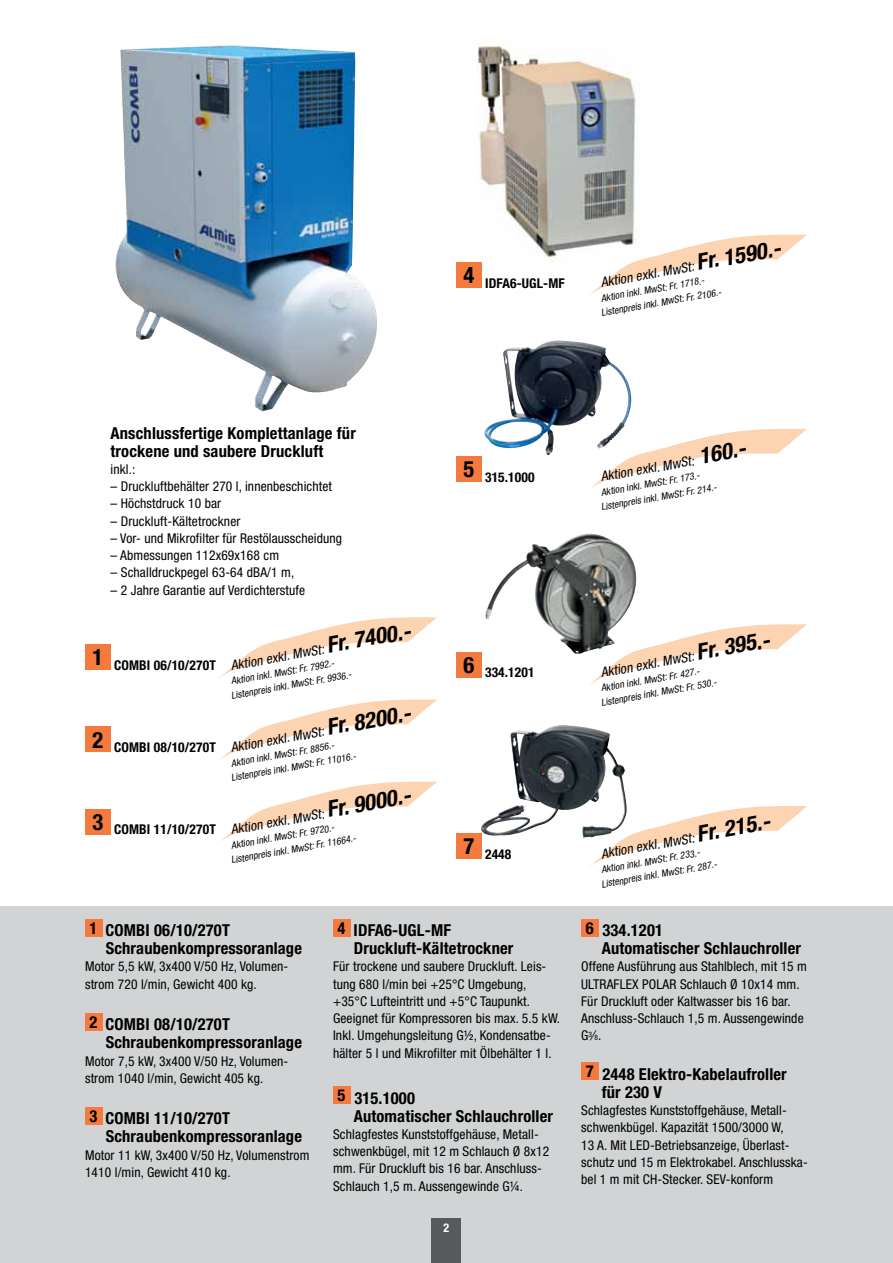
<style>
.page{position:relative;width:893px;height:1263px;background:#fff}
.page>*{position:absolute;margin:0;border:0;box-sizing:border-box;transform-origin:0 0}
.t1{font:700 condensed 16.5px/18px "Helvetica Neue LT Pro";letter-spacing:.01em;color:#000}
.t2{font:condensed 13.5px/17.2px "Helvetica Neue LT Pro";letter-spacing:.01em;color:#000}
.t3{font:italic condensed 13.5px "Helvetica Neue LT Pro";color:#000}
.t4{font:700 condensed 13.5px "Helvetica Neue LT Pro";letter-spacing:.01em;color:#000}
.t5{font:700 condensed 12px "Helvetica Neue LT Pro";color:#fff}
.t6{font:italic condensed 9.75px/14.2px "Helvetica Neue LT Pro";color:#000}
.s1{font-weight:700;font-size:22.5px}
.s2{font-size:7.35px}
</style>
<div class="page">
<div style="left:0;top:906px;width:893px;height:357px;background:#d1d3d4"></div>
<div style="left:432px;top:1219px;width:29px;height:44px;background:#58595b"></div>
<img style="left:477px;top:43px;width:159px;height:218px">
<img style="left:115px;top:45px;width:262px;height:366px">
<div style="left:85px;top:919px;width:17px;height:17px;background:#f47a3e"></div>
<div style="left:85px;top:1013px;width:17px;height:17px;background:#f47a3e"></div>
<div style="left:85px;top:1107px;width:17px;height:17px;background:#f47a3e"></div>
<div style="left:333px;top:919px;width:17px;height:17px;background:#f47a3e"></div>
<div style="left:333px;top:1086px;width:17px;height:17px;background:#f47a3e"></div>
<div style="left:581px;top:919px;width:17px;height:17px;background:#f47a3e"></div>
<div style="left:581px;top:1063px;width:17px;height:17px;background:#f47a3e"></div>
<svg style="left:587px;top:235px;width:220px;height:60px"></svg>
<div style="left:456px;top:456px;width:26px;height:26px;background:#f47a3e"></div>
<div style="left:456px;top:262px;width:26px;height:26px;background:#f47a3e"></div>
<svg style="left:220px;top:782px;width:217px;height:60px"></svg>
<div style="left:85px;top:809px;width:26px;height:25px;background:#f47a3e"></div>
<svg style="left:219px;top:617px;width:218px;height:61px"></svg>
<svg style="left:220px;top:699px;width:217px;height:61px"></svg>
<div style="left:85px;top:727px;width:26px;height:25px;background:#f47a3e"></div>
<div style="left:85px;top:644px;width:26px;height:26px;background:#f47a3e"></div>
<img style="left:485px;top:534px;width:152px;height:120px">
<svg style="left:587px;top:624px;width:220px;height:61px"></svg>
<div style="left:456px;top:652px;width:26px;height:25px;background:#f47a3e"></div>
<svg style="left:592px;top:429px;width:215px;height:58px"></svg>
<img style="left:484px;top:346px;width:148px;height:109px">
<svg style="left:587px;top:806px;width:220px;height:61px"></svg>
<div style="left:456px;top:833px;width:26px;height:26px;background:#f47a3e"></div>
<img style="left:481px;top:729px;width:144px;height:108px">
<p class="t4" style="left:463px;top:275px;width:103px"><sup>4</sup> IDFA6-UGL-MF</p>
<p class="t3" style="left:599px;top:275px;width:184px;rotate:-10deg">Aktion exkl. MwSt: <span class="s1">Fr. 1590.-</span></p>
<p class="t6" style="left:597px;top:292px;width:124px;rotate:-10deg">Aktion inkl. MwSt: Fr. 1718.-<br>Listenpreis inkl. MwSt: Fr. 2106.-</p>
<p class="t1" style="left:111px;top:424px;width:247px">Anschlussfertige Komplettanlage für trockene und saubere Druckluft</p>
<p class="t2" style="left:111px;top:460px;width:26px">inkl.:</p>
<p class="t2" style="left:111px;top:477px;width:223px">– Druckluftbehälter 270 l, innenbeschichtet</p>
<p class="t2" style="left:111px;top:495px;width:112px">– Höchstdruck 10 bar</p>
<p class="t2" style="left:111px;top:512px;width:131px">– Druckluft-Kältetrockner</p>
<p class="t2" style="left:111px;top:529px;width:233px">– Vor- und Mikrofilter für Restölausscheidung</p>
<p class="t2" style="left:111px;top:546px;width:170px">– Abmessungen 112x69x168 cm</p>
<p class="t2" style="left:111px;top:564px;width:185px">– Schalldruckpegel 63-64 dBA/1 m,</p>
<p class="t2" style="left:111px;top:581px;width:196px">– 2 Jahre Garantie auf Verdichterstufe</p>
<p class="t4" style="left:92px;top:657px;width:125px"><sup>1</sup> COMBI 06/10/270T</p>
<p class="t4" style="left:92px;top:739px;width:125px"><sup>2</sup> COMBI 08/10/270T</p>
<p class="t4" style="left:92px;top:821px;width:125px"><sup>3</sup> COMBI 11/10/270T</p>
<p class="t3" style="left:230px;top:657px;width:184px;rotate:-10deg">Aktion exkl. MwSt: <span class="s1">Fr. 7400.-</span></p>
<p class="t6" style="left:227px;top:674px;width:124px;rotate:-10deg">Aktion inkl. MwSt: Fr. 7992.-<br>Listenpreis inkl. MwSt: Fr. 9936.-</p>
<p class="t3" style="left:230px;top:740px;width:184px;rotate:-10deg">Aktion exkl. MwSt: <span class="s1">Fr. 8200.-</span></p>
<p class="t6" style="left:227px;top:756px;width:128px;rotate:-10deg">Aktion inkl. MwSt: Fr. 8856.-<br>Listenpreis inkl. MwSt: Fr. 11016.-</p>
<p class="t3" style="left:230px;top:822px;width:184px;rotate:-10deg">Aktion exkl. MwSt: <span class="s1">Fr. 9000.-</span></p>
<p class="t6" style="left:227px;top:839px;width:128px;rotate:-10deg">Aktion inkl. MwSt: Fr. 9720.-<br>Listenpreis inkl. MwSt: Fr. 11664.-</p>
<p class="t4" style="left:463px;top:469px;width:73px"><sup>5</sup> 315.1000</p>
<p class="t4" style="left:463px;top:664px;width:73px"><sup>6</sup> 334.1201</p>
<p class="t4" style="left:463px;top:846px;width:49px"><sup>7</sup> 2448</p>
<p class="t1" style="left:106px;top:921px;width:198px;text-indent:-16px">1 COMBI 06/10/270T<br>Schraubenkompressoranlage</p>
<p class="t2" style="left:85px;top:958px;width:205px">Motor 5,5 kW, 3x400 V/50 Hz, Volumen&shy;strom 720 l/min, Gewicht 400 kg.</p>
<p class="t1" style="left:106px;top:1015px;width:198px;text-indent:-16px">2 COMBI 08/10/270T<br>Schraubenkompressoranlage</p>
<p class="t2" style="left:85px;top:1052px;width:205px">Motor 7,5 kW, 3x400 V/50 Hz, Volumen&shy;strom 1040 l/min, Gewicht 405 kg.</p>
<p class="t1" style="left:106px;top:1110px;width:198px;text-indent:-16px">3 COMBI 11/10/270T<br>Schraubenkompressoranlage</p>
<p class="t2" style="left:85px;top:1146px;width:226px">Motor 11 kW, 3x400 V/50 Hz, Volumenstrom<br>1410 l/min, Gewicht 410 kg.</p>
<p class="t1" style="left:354px;top:921px;width:161px;text-indent:-16px">4 IDFA6-UGL-MF<br>Druckluft-Kältetrockner</p>
<p class="t2" style="left:333px;top:958px;width:229px">Für trockene und saubere Druckluft. Leis&shy;tung 680 l/min bei +25°C Umgebung, +35°C Lufteintritt und +5°C Taupunkt.<br>Geeignet für Kompressoren bis max. 5.5 kW.<br>Inkl. Umgehungsleitung G½, Kondensatbe&shy;hälter 5 l und Mikrofilter mit Ölbehälter 1 l.</p>
<p class="t1" style="left:354px;top:1089px;width:201px;text-indent:-16px">5 315.1000<br>Automatischer Schlauchroller</p>
<p class="t2" style="left:333px;top:1125px;width:218px">Schlagfestes Kunststoffgehäuse, Metall&shy;schwenkbügel, mit 12 m Schlauch Ø 8x12 mm. Für Druckluft bis 16 bar. Anschluss-Schlauch 1,5 m. Aussengewinde G¼.</p>
<p class="t5" style="left:444px;top:1220px;width:7px">2</p>
<p class="t3" style="left:599px;top:469px;width:149px;rotate:-10deg">Aktion exkl. MwSt: <span class="s1">160.-</span></p>
<p class="t6" style="left:597px;top:486px;width:119px;rotate:-10deg">Aktion inkl. MwSt: Fr. 173.-<br>Listenpreis inkl. MwSt: Fr. 214.-</p>
<p class="t3" style="left:599px;top:664px;width:173px;rotate:-10deg">Aktion exkl. MwSt: <span class="s1">Fr. 395.-</span></p>
<p class="t6" style="left:597px;top:681px;width:119px;rotate:-10deg">Aktion inkl. MwSt: Fr. 427.-<br>Listenpreis inkl. MwSt: Fr. 530.-</p>
<p class="t3" style="left:600px;top:846px;width:173px;rotate:-10deg">Aktion exkl. MwSt: <span class="s1">Fr. 215.-</span></p>
<p class="t6" style="left:598px;top:863px;width:119px;rotate:-10deg">Aktion inkl. MwSt: Fr. 233.-<br>Listenpreis inkl. MwSt: Fr. 287.-</p>
<p class="t1" style="left:602px;top:921px;width:201px;text-indent:-16px">6 334.1201<br>Automatischer Schlauchroller</p>
<p class="t2" style="left:581px;top:958px;width:227px">Offene Ausführung aus Stahlblech, mit 15 m ULTRAFLEX POLAR Schlauch Ø 10x14 mm.<br>Für Druckluft oder Kaltwasser bis 16 bar.<br>Anschluss-Schlauch 1,5 m. Aussengewinde G<sup>3</sup>⁄<span class="s2">8</span>.</p>
<p class="t1" style="left:602px;top:1065px;width:186px;text-indent:-16px">7 2448 Elektro-Kabelaufroller für 230 V</p>
<p class="t2" style="left:581px;top:1101px;width:228px">Schlagfestes Kunststoffgehäuse, Metall&shy;schwenkbügel. Kapazität 1500/3000 W,<br>13 A. Mit LED-Betriebsanzeige, Überlast&shy;schutz und 15 m Elektrokabel. Anschlusska&shy;bel 1 m mit CH-Stecker. SEV-konform</p>
</div>
